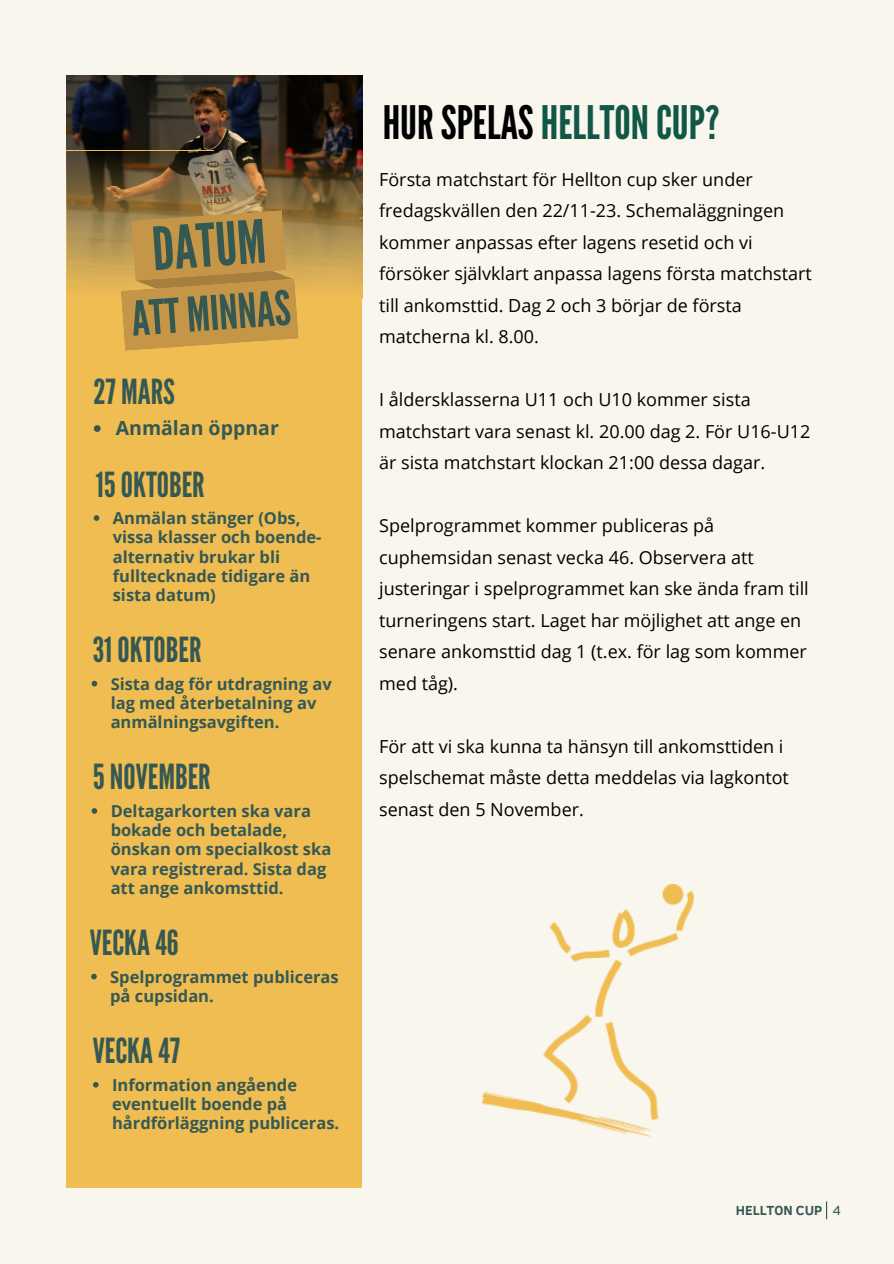
<style>
.page{position:relative;width:894px;height:1264px;background:#fff}
.page>*{position:absolute;margin:0;border:0;box-sizing:border-box;transform-origin:0 0}
.t1{font:59.55px "League Gothic";color:#355952}
.t2{font:47.7px "League Gothic";color:#355952}
.t3{font:46.05px "League Gothic";color:#105746}
.t4{font:34.5px "League Gothic";color:#355952}
.t5{font:700 19.5px "Open Sans";color:#355952}
.t6{font:18px/31.5px "Open Sans";color:#000}
.t7{font:700 16.5px/19.2px "Open Sans";color:#355952}
.t8{font:700 13.5px "Clear Sans";color:#355952}
.t9{font:13.5px "Clear Sans";color:#355952}
.s1{color:#000}
</style>
<div class="page">
<div style="left:0;top:0;width:893px;height:1263px;background:#f9f6ee"></div>
<div style="left:66px;top:77px;width:296px;height:1110px;background:#f0bd52"></div>
<img style="left:66px;top:76px;width:296px;height:74px">
<img style="left:214px;top:150px;width:148px;height:139px">
<svg style="left:66px;top:151px;width:148px;height:138px"></svg>
<svg style="left:121px;top:210px;width:178px;height:141px"></svg>
<img style="left:482px;top:884px;width:211px;height:252px">
<svg style="left:94px;top:425px;width:7px;height:7px"></svg>
<svg style="left:94px;top:515px;width:5px;height:6px"></svg>
<svg style="left:92px;top:808px;width:5px;height:5px"></svg>
<svg style="left:92px;top:680px;width:5px;height:6px"></svg>
<svg style="left:91px;top:973px;width:6px;height:6px"></svg>
<svg style="left:93px;top:1082px;width:6px;height:5px"></svg>
<h2 class="t1" style="left:150px;top:215px;width:115px;rotate:-4deg">DATUM</h2>
<p class="t2" style="left:130px;top:291px;width:161px;rotate:-4deg">ATT MINNAS</p>
<h3 class="t4" style="left:94px;top:372px;width:83px">27 MARS</h3>
<p class="t5" style="left:116px;top:414px;width:164px">Anmälan öppnar</p>
<h3 class="t4" style="left:96px;top:464px;width:111px">15OKTOBER</h3>
<p class="t7" style="left:113px;top:508px;width:210px">Anmälan stänger (Obs, vissa klasser och boende&shy;alternativ brukar bli fulltecknade tidigare än sista datum)</p>
<h2 class="t4" style="left:93px;top:630px;width:110px">31OKTOBER</h2>
<h4 class="t7" style="left:111px;top:673px;width:222px">Sista dag för utdragning av lag med återbetalning av anmälningsavgiften.</h4>
<p class="t4" style="left:93px;top:757px;width:119px">5NOVEMBER</p>
<h3 class="t7" style="left:111px;top:801px;width:222px">Deltagarkorten ska vara bokade och betalade, önskan om specialkost ska vara registrerad. Sista dag att ange ankomsttid.</h3>
<h4 class="t4" style="left:90px;top:922px;width:91px">VECKA46</h4>
<h4 class="t7" style="left:110px;top:966px;width:230px">Spelprogrammet publiceras på cupsidan.</h4>
<h4 class="t4" style="left:93px;top:1031px;width:89px">VECKA47</h4>
<p class="t7" style="left:112px;top:1074px;width:229px">Information angående eventuellt boende på hårdförläggning publiceras.</p>
<h3 class="t3" style="left:382px;top:96px;width:338px"><span class="s1">HURSPELAS</span>HELLTONCUP?</h3>
<h3 class="t6" style="left:379px;top:163px;width:434px">Första matchstart för Hellton cup sker under fredagskvällen den 22/11-23. Schemaläggningen kommer anpassas efter lagens resetid och vi försöker självklart anpassa lagens första matchstart till ankomsttid. Dag 2 och 3 börjar de första matcherna kl. 8.00.</h3>
<p class="t6" style="left:379px;top:383px;width:432px">I åldersklasserna U11 och U10 kommer sista matchstart vara senast kl. 20.00 dag 2. För U16-U12 är sista matchstart klockan 21:00 dessa dagar.</p>
<h3 class="t6" style="left:379px;top:509px;width:431px">Spelprogrammet kommer publiceras på cuphemsidan senast vecka 46. Observera att justeringar i spelprogrammet kan ske ända fram till turneringens start. Laget har möjlighet att ange en senare ankomsttid dag 1 (t.ex. för lag som kommer med tåg).</h3>
<p class="t6" style="left:379px;top:730px;width:411px">För att vi ska kunna ta hänsyn till ankomsttiden i spelschemat måste detta meddelas via lagkontot senast den 5 November.</p>
<h1 class="t8" style="left:735px;top:1200px;width:88px">HELLTON CUP</h1>
<p class="t9" style="left:832px;top:1200px;width:10px">4</p>
</div>
